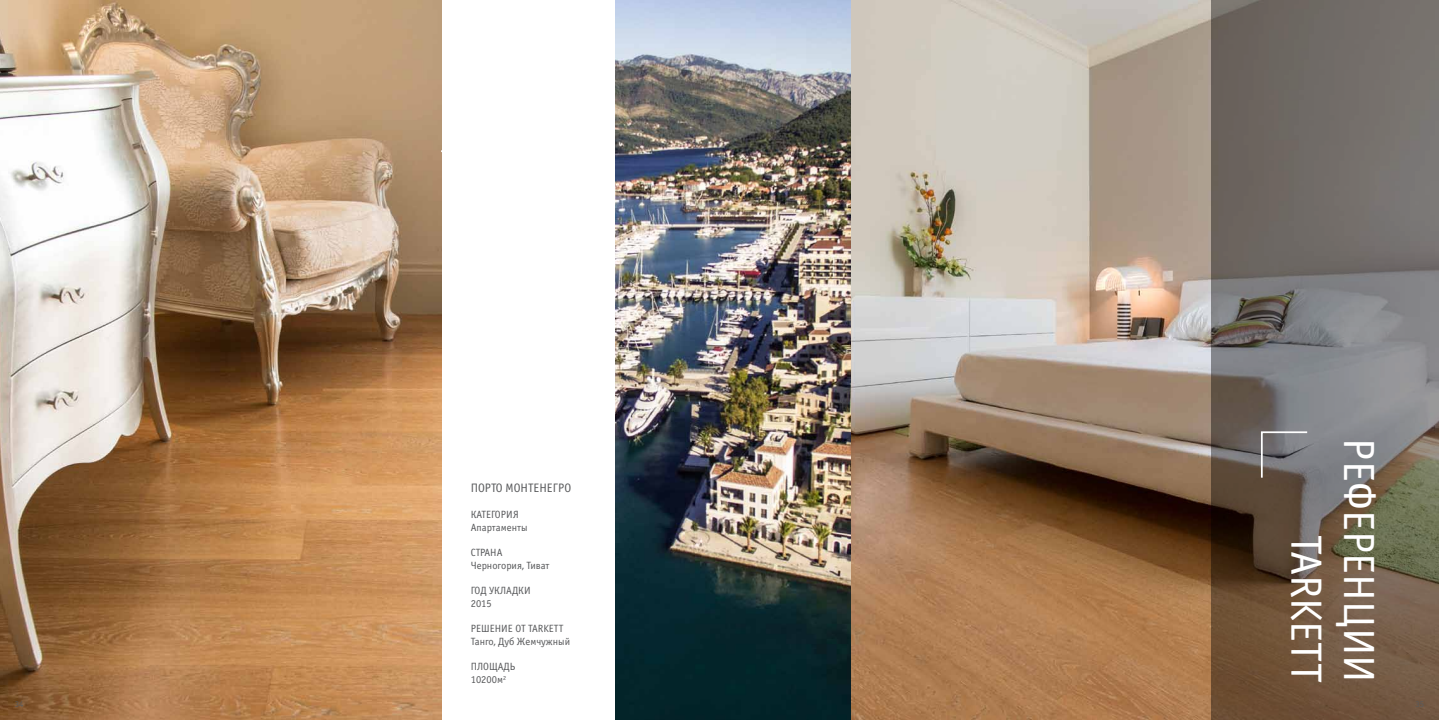
<style>
.page{position:relative;width:1439px;height:720px;background:#fff}
.page>*{position:absolute;margin:0;border:0;box-sizing:border-box;transform-origin:0 0}
.t1{font:43.84px/52.6px "Officina Sans C";color:#fff;text-align:right}
.t2{font:12.25px "Officina Sans C";color:#58595b}
.t3{font:10.5px/12.6px "Officina Sans C";color:#58595b}
.t4{font:8.75px "Officina Sans ITC Pro";color:#58595b}
</style>
<div class="page">
<img style="left:0;top:0;width:441px;height:719px">
<svg style="left:439px;top:104px;width:3px;height:49px"></svg>
<img style="left:851px;top:0;width:360px;height:719px">
<svg style="left:1211px;top:0;width:228px;height:719px;background:#71685f"></svg>
<svg style="left:1260px;top:430px;width:49px;height:49px;background:#7b787a"></svg>
<img style="left:616px;top:0;width:235px;height:719px">
<p class="t4" style="left:15px;top:699px;width:10px">34</p>
<p class="t2" style="left:471px;top:481px;width:102px">ПОРТО МОНТЕНЕГРО</p>
<p class="t3" style="left:471px;top:508px;width:58px">КАТЕГОРИЯ<br>АПАРТАМЕНТЫ</p>
<p class="t3" style="left:471px;top:546px;width:80px">СТРАНА<br>ЧЕРНОГОРИЯ, ТИВАТ</p>
<p class="t3" style="left:471px;top:584px;width:61px">ГОД УКЛАДКИ<br>2015</p>
<p class="t3" style="left:471px;top:622px;width:101px">РЕШЕНИЕ ОТ TARKETT<br>ТАНГО, ДУБ ЖЕМЧУЖНЫЙ</p>
<p class="t3" style="left:471px;top:659px;width:40px;line-height:13.7px">ПЛОЩАДЬ<br>10200М<sup>2</sup></p>
<h1 class="t1" style="left:1384px;top:438px;width:246px;rotate:90deg">РЕФЕРЕНЦИИ<br>TARKETT</h1>
</div>
